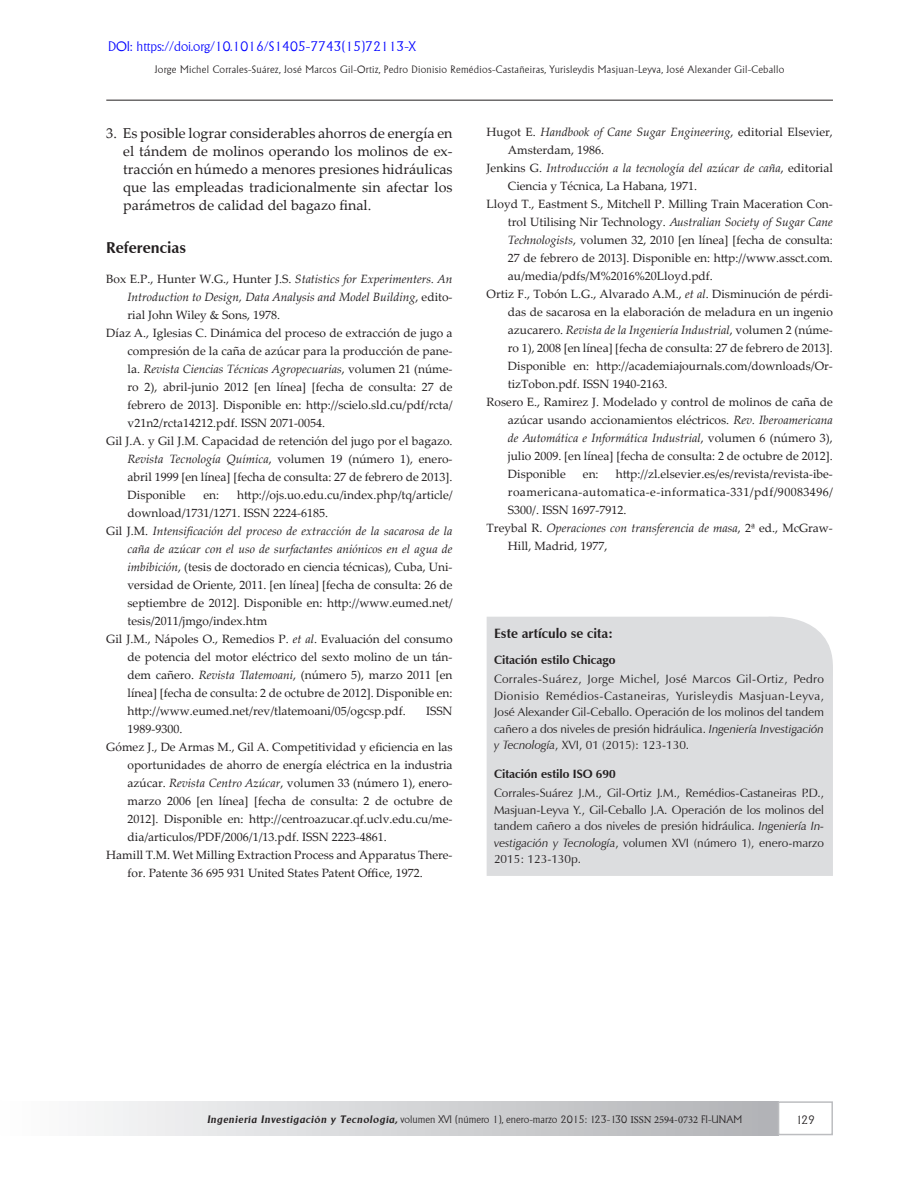
<style>
.page{position:relative;width:918px;height:1188px;background:#fff}
.page>*{position:absolute;margin:0;border:0;box-sizing:border-box;transform-origin:0 0}
.t1{font:700 15.75px "Zapf Humanist 601 BT";color:#231f20}
.t2{font:14.25px/18px "Palatino Linotype";color:#231f20;text-align:justify}
.t3{font:300 13.5px "Adelon";color:#00f}
.t4{font:700 13.5px "Zapf Humanist 601 BT";color:#231f20}
.t5{font:12px "Palatino Linotype";color:#231f20}
.t6{font:italic 12px "Palatino Linotype";color:#231f20}
.t7{font:12px/16.5px "Zapf Humanist 601 BT";color:#231f20;text-align:justify}
.t8{font:12px "Palatino Linotype";letter-spacing:.035em;color:#231f20}
.t9{font:700 12px "Zapf Humanist 601 BT";color:#231f20}
.t10{font:300 12px "Adelon";color:#231f20}
.t11{font:300 10.5px "Adelon";letter-spacing:.025em;color:#231f20}
.t12{font:300 10.5px "Adelon";color:#231f20}
.s1{font-style:italic}
.s2{font-style:normal}
.s3{font-weight:600;font-style:italic}
.s4{font-family:"Minion Pro";font-weight:400}
</style>
<div class="page">
<div style="left:0;top:1101px;width:778px;height:34px;background:linear-gradient(to right,#fefefe,#b0b2b5)"></div>
<div style="left:778px;top:1101px;width:55px;height:34px;border:2px solid #bcbdc0"></div>
<hr style="left:0;top:1101px;width:2px;height:34px;background:#fefefe">
<hr style="left:106px;top:100px;width:727px;height:1px;background:#231f20">
<div style="left:487px;top:616px;width:346px;height:260px;background:#dcdddf"></div>
<p class="t3" style="left:108px;top:38px;width:310px">DOI: https://doi.org/10.1016/S1405-7743(15)72113-X</p>
<p class="t11" style="left:155px;top:63px;width:631px">Jorge Michel Corrales-Suárez, José Marcos Gil-Ortiz, Pedro Dionisio Remédios-Castañeiras, Yurisleydis Masjuan-Leyva, José Alexander Gil-Ceballo</p>
<p class="t2" style="left:123px;top:124px;width:331px;text-indent:-17px">3. Es posible lograr considerables ahorros de energía en el tándem de molinos operando los molinos de ex&shy;tracción en húmedo a menores presiones hidráulicas que las empleadas tradicionalmente sin afectar los parámetros de calidad del bagazo final.</p>
<h1 class="t1" style="left:106px;top:238px;width:82px">Referencias</h1>
<p class="t5" style="left:106px;top:271px;width:348px">Box E.P., Hunter W.G., Hunter J.S. <span class="s1">Statistics for Experimenters. An</span></p>
<p class="t6" style="left:128px;top:289px;width:327px">Introduction to Design, Data Analysis and Model Building<span class="s2">, edito-</span></p>
<p class="t5" style="left:128px;top:307px;width:154px">rial John Wiley &amp; Sons, 1978.</p>
<p class="t5" style="left:106px;top:325px;width:348px">Díaz A., Iglesias C. Dinámica del proceso de extracción de jugo a</p>
<p class="t5" style="left:128px;top:343px;width:327px">compresión de la caña de azúcar para la producción de pane-</p>
<p class="t6" style="left:128px;top:361px;width:327px"><span class="s2">la.</span> Revista Ciencias Técnicas Agropecuarias<span class="s2">, volumen 21 (núme-</span></p>
<p class="t5" style="left:128px;top:379px;width:327px">ro 2), abril-junio 2012 [en línea] [fecha de consulta: 27 de</p>
<p class="t5" style="left:128px;top:397px;width:327px">febrero de 2013]. Disponible en: http://scielo.sld.cu/pdf/rcta/</p>
<p class="t5" style="left:128px;top:415px;width:199px">v21n2/rcta14212.pdf. ISSN 2071-0054.</p>
<p class="t5" style="left:106px;top:433px;width:348px">Gil J.A. y Gil J.M. Capacidad de retención del jugo por el bagazo.</p>
<p class="t5" style="left:128px;top:451px;width:327px"><span class="s1">Revista Tecnología Química</span>, volumen 19 (número 1), enero-</p>
<p class="t5" style="left:128px;top:469px;width:327px">abril 1999 [en línea] [fecha de consulta: 27 de febrero de 2013].</p>
<p class="t5" style="left:128px;top:487px;width:59px">Disponible</p>
<p class="t5" style="left:204px;top:487px;width:17px">en:</p>
<p class="t5" style="left:237px;top:487px;width:217px">http://ojs.uo.edu.cu/index.php/tq/article/</p>
<p class="t5" style="left:128px;top:505px;width:202px">download/1731/1271. ISSN 2224-6185.</p>
<p class="t6" style="left:106px;top:523px;width:348px"><span class="s2">Gil J.M.</span> Intensificación del proceso de extracción de la sacarosa de la</p>
<p class="t6" style="left:128px;top:541px;width:327px">caña de azúcar con el uso de surfactantes aniónicos en el agua de</p>
<p class="t5" style="left:128px;top:559px;width:327px"><span class="s1">imbibición</span>, (tesis de doctorado en ciencia técnicas), Cuba, Uni-</p>
<p class="t5" style="left:128px;top:577px;width:327px">versidad de Oriente, 2011. [en línea] [fecha de consulta: 26 de</p>
<p class="t5" style="left:128px;top:595px;width:327px">septiembre de 2012]. Disponible en: http://www.eumed.net/</p>
<p class="t5" style="left:128px;top:613px;width:141px">tesis/2011/jmgo/index.htm</p>
<p class="t5" style="left:106px;top:631px;width:348px">Gil J.M., Nápoles O., Remedios P. <span class="s1">et al</span>. Evaluación del consumo</p>
<p class="t5" style="left:128px;top:649px;width:327px">de potencia del motor eléctrico del sexto molino de un tán-</p>
<p class="t5" style="left:128px;top:667px;width:327px">dem cañero. <span class="s1">Revista Tlatemoani</span>, (número 5), marzo 2011 [en</p>
<p class="t5" style="left:128px;top:685px;width:327px">línea] [fecha de consulta: 2 de octubre de 2012]. Disponible en:</p>
<p class="t5" style="left:128px;top:703px;width:280px">http://www.eumed.net/rev/tlatemoani/05/ogcsp.pdf.</p>
<p class="t5" style="left:426px;top:703px;width:28px">ISSN</p>
<p class="t5" style="left:128px;top:721px;width:56px">1989-9300.</p>
<p class="t5" style="left:106px;top:739px;width:348px">Gómez J., De Armas M., Gil A. Competitividad y eficiencia en las</p>
<p class="t5" style="left:128px;top:757px;width:327px">oportunidades de ahorro de energía eléctrica en la industria</p>
<p class="t5" style="left:128px;top:775px;width:327px">azúcar. <span class="s1">Revista Centro Azúcar</span>, volumen 33 (número 1), enero-</p>
<p class="t5" style="left:128px;top:793px;width:327px">marzo 2006 [en línea] [fecha de consulta: 2 de octubre de</p>
<p class="t5" style="left:128px;top:811px;width:327px">2012]. Disponible en: http://centroazucar.qf.uclv.edu.cu/me-</p>
<p class="t5" style="left:128px;top:829px;width:261px">dia/articulos/PDF/2006/1/13.pdf. ISSN 2223-4861.</p>
<p class="t5" style="left:106px;top:847px;width:348px">Hamill T.M. Wet Milling Extraction Process and Apparatus There-</p>
<p class="t5" style="left:128px;top:865px;width:297px">for. Patente 36 695 931 United States Patent Office, 1972.</p>
<p class="t6" style="left:487px;top:124px;width:348px"><span class="s2">Hugot E.</span> Handbook of Cane Sugar Engineering<span class="s2">, editorial Elsevier,</span></p>
<p class="t5" style="left:508px;top:142px;width:98px">Amsterdam, 1986.</p>
<p class="t6" style="left:487px;top:160px;width:348px"><span class="s2">Jenkins G.</span> Introducción a la tecnología del azúcar de caña<span class="s2">, editorial</span></p>
<p class="t5" style="left:508px;top:178px;width:191px">Ciencia y Técnica, La Habana, 1971.</p>
<p class="t5" style="left:487px;top:196px;width:348px">Lloyd T., Eastment S., Mitchell P. Milling Train Maceration Con-</p>
<p class="t6" style="left:508px;top:214px;width:327px"><span class="s2">trol Utilising Nir Technology.</span> Australian Society of Sugar Cane</p>
<p class="t5" style="left:508px;top:232px;width:327px"><span class="s1">Technologists</span>, volumen 32, 2010 [en línea] [fecha de consulta:</p>
<p class="t5" style="left:508px;top:250px;width:327px">27 de febrero de 2013]. Disponible en: http://www.assct.com.</p>
<p class="t5" style="left:508px;top:268px;width:206px">au/media/pdfs/M%2016%20Lloyd.pdf.</p>
<p class="t5" style="left:487px;top:286px;width:348px">Ortiz F., Tobón L.G., Alvarado A.M., <span class="s1">et al</span>. Disminución de pérdi-</p>
<p class="t5" style="left:508px;top:304px;width:327px">das de sacarosa en la elaboración de meladura en un ingenio</p>
<p class="t6" style="left:508px;top:322px;width:327px"><span class="s2">azucarero.</span> Revista de la Ingeniería Industrial<span class="s2">, volumen 2 (núme-</span></p>
<p class="t5" style="left:508px;top:340px;width:327px">ro 1), 2008 [en línea] [fecha de consulta: 27 de febrero de 2013].</p>
<p class="t5" style="left:508px;top:358px;width:327px">Disponible en: http://academiajournals.com/downloads/Or-</p>
<p class="t5" style="left:508px;top:376px;width:161px">tizTobon.pdf. ISSN 1940-2163.</p>
<p class="t5" style="left:487px;top:394px;width:348px">Rosero E., Ramirez J. Modelado y control de molinos de caña de</p>
<p class="t5" style="left:508px;top:412px;width:327px">azúcar usando accionamientos eléctricos. <span class="s1">Rev. Iberoamericana</span></p>
<p class="t6" style="left:508px;top:430px;width:327px">de Automática e Informática Industrial<span class="s2">, volumen 6 (número 3),</span></p>
<p class="t5" style="left:508px;top:448px;width:327px">julio 2009. [en línea] [fecha de consulta: 2 de octubre de 2012].</p>
<p class="t5" style="left:508px;top:466px;width:59px">Disponible</p>
<p class="t5" style="left:583px;top:466px;width:17px">en:</p>
<p class="t5" style="left:616px;top:466px;width:219px">http://zl.elsevier.es/es/revista/revista-ibe-</p>
<p class="t8" style="left:508px;top:484px;width:327px">roamericana-automatica-e-informatica-331/pdf/90083496/</p>
<p class="t5" style="left:508px;top:502px;width:120px">S300/. ISSN 1697-7912.</p>
<p class="t6" style="left:487px;top:520px;width:348px"><span class="s2">Treybal R.</span> Operaciones con transferencia de masa<span class="s2">, 2ª ed., McGraw-</span></p>
<p class="t5" style="left:508px;top:538px;width:101px">Hill, Madrid, 1977,</p>
<p class="t4" style="left:494px;top:625px;width:120px">Este artículo se cita:</p>
<p class="t9" style="left:494px;top:652px;width:123px">Citación estilo Chicago</p>
<p class="t7" style="left:494px;top:671px;width:332px">Corrales-Suárez, Jorge Michel, José Marcos Gil-Ortiz, Pedro Dionisio Remédios-Castaneiras, Yurisleydis Masjuan-Leyva, José Alexander Gil-Ceballo. Operación de los molinos del tandem cañero a dos niveles de presión hidráulica. <span class="s1">Ingeniería Investigación y Tecnología</span>, XVI, 01 (2015): 123-130.</p>
<p class="t9" style="left:494px;top:766px;width:123px">Citación estilo ISO 690</p>
<p class="t7" style="left:494px;top:785px;width:332px">Corrales-Suárez J.M., Gil-Ortiz J.M., Remédios-Castaneiras P.D., Masjuan-Leyva Y., Gil-Ceballo J.A. Operación de los molinos del tandem cañero a dos niveles de presión hidráulica. <span class="s1">Ingeniería In&shy;vestigación y Tecnología</span>, volumen XVI (número 1), enero-marzo 2015: 123-130p.</p>
<p class="t12" style="left:207px;top:1113px;width:537px"><span class="s3">Ingeniería Investigación y Tecnología,</span> volumen XVI (número 1), enero-marzo 2015: 123-130 <span class="s4">ISSN 2594-0732</span> FI-UNAM</p>
<p class="t10" style="left:796px;top:1113px;width:21px">129</p>
</div>
